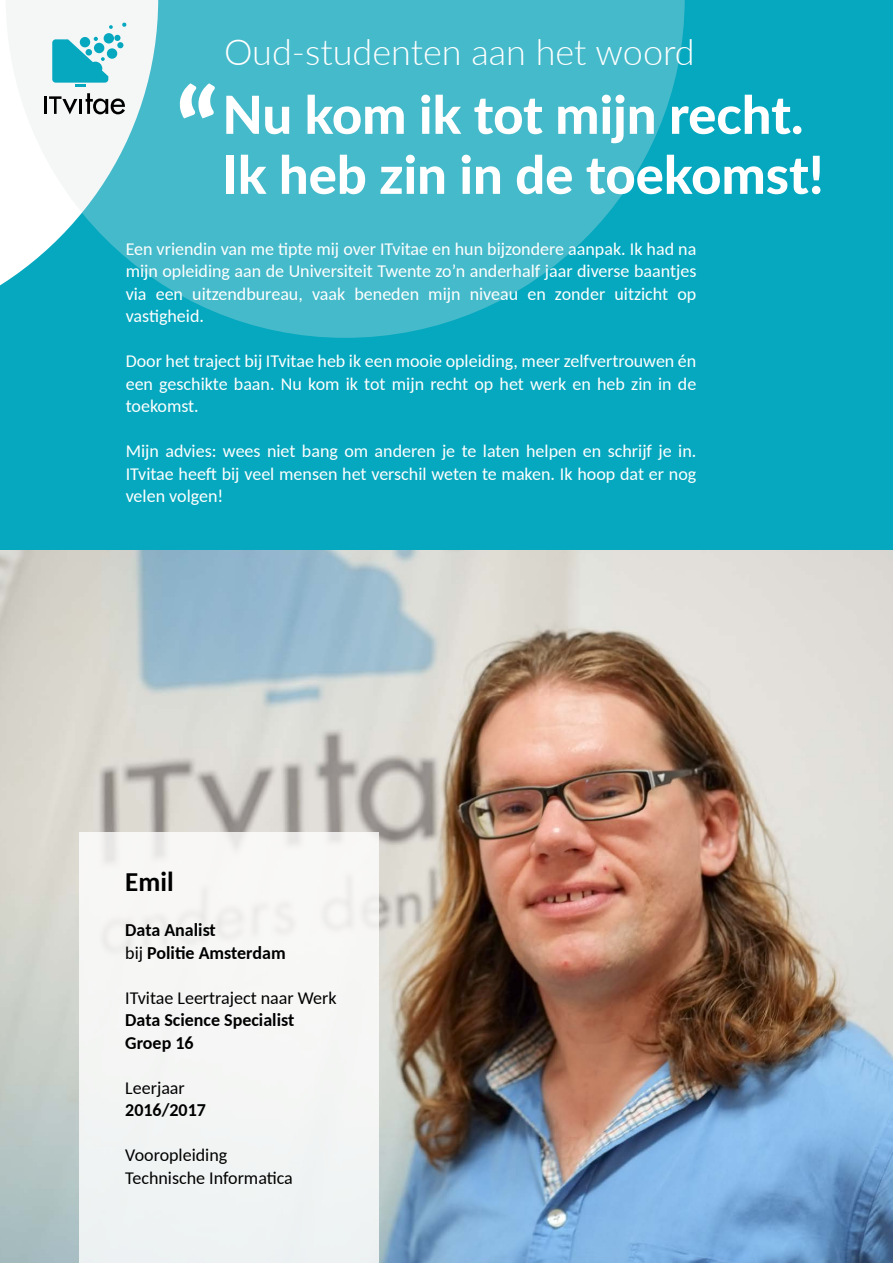
<style>
.page{position:relative;width:893px;height:1263px;background:#fff}
.page>*{position:absolute;margin:0;border:0;box-sizing:border-box;transform-origin:0 0}
.t1{font:800 108px "Lato";color:#fff}
.t2{font:800 52.5px/60px "Lato";color:#fff}
.t3{font:300 36px "Lato";color:#fff}
.t4{font:700 27px "Carlito";color:#000}
.t5{font:18px/22.5px "Carlito";color:#fff;text-align:justify}
.t6{font:18px/22.5px "Carlito";color:#000}
.t7{font:700 18px/22.5px "Carlito";color:#000}
.s1{font-weight:400}
</style>
<div class="page">
<div style="left:0;top:0;width:893px;height:680px;background:#05a8bf"></div>
<div style="left:0;top:0;width:6px;height:286px;background:#fff"></div>
<svg style="left:6px;top:0;width:679px;height:338px;fill:#45baca"></svg>
<svg style="left:122px;top:22px;width:5px;height:5px"></svg>
<svg style="left:114px;top:35px;width:9px;height:13px"></svg>
<svg style="left:109px;top:25px;width:4px;height:4px"></svg>
<div style="left:104px;top:33px;width:10px;height:11px;background:#05a8bf;border-radius:50%"></div>
<div style="left:107px;top:48px;width:10px;height:11px;background:#05a8bf;border-radius:50%"></div>
<svg style="left:52px;top:37px;width:56px;height:50px"></svg>
<svg style="left:45px;top:96px;width:32px;height:18px"></svg>
<hr style="left:79px;top:99px;width:3px;height:15px;background:#000">
<svg style="left:86px;top:93px;width:39px;height:21px"></svg>
<img style="left:0;top:550px;width:893px;height:713px">
<div style="left:79px;top:832px;width:300px;height:431px;background:#f4f5f4"></div>
<h1 class="t1" style="left:176px;top:49px;width:44px">“</h1>
<h3 class="t3" style="left:224px;top:27px;width:472px">Oud-studenten aan het woord</h3>
<h2 class="t2" style="left:222px;top:82px;width:603px">Nu kom ik tot mijn recht.<br>Ik heb zin in de toekomst!</h2>
<p class="t5" style="left:126px;top:237px;width:572px">Een vriendin van me tipte mij over ITvitae en hun bijzondere aanpak. Ik had na mijn opleiding aan de Universiteit Twente zo’n anderhalf jaar diverse baantjes via een uitzendbureau, vaak beneden mijn niveau en zonder uitzicht op vastigheid.</p>
<p class="t5" style="left:126px;top:349px;width:572px">Door het traject bij ITvitae heb ik een mooie opleiding, meer zelfvertrouwen én een geschikte baan. Nu kom ik tot mijn recht op het werk en heb zin in de toekomst.</p>
<p class="t5" style="left:126px;top:439px;width:572px">Mijn advies: wees niet bang om anderen je te laten helpen en schrijf je in.<br>ITvitae heeft bij veel mensen het verschil weten te maken. Ik hoop dat er nog velen volgen!</p>
<h3 class="t4" style="left:125px;top:863px;width:50px">Emil</h3>
<p class="t7" style="left:125px;top:918px;width:162px">Data Analist<br><span class="s1">bij</span> Politie Amsterdam</p>
<p class="t6" style="left:125px;top:985px;width:213px">ITvitae Leertraject naar Werk</p>
<p class="t7" style="left:125px;top:1008px;width:171px">Data Science Specialist<br>Groep 16</p>
<p class="t6" style="left:125px;top:1075px;width:61px">Leerjaar</p>
<p class="t7" style="left:125px;top:1098px;width:82px">2016/2017</p>
<p class="t6" style="left:125px;top:1143px;width:169px">Vooropleiding<br>Technische Informatica</p>
</div>
